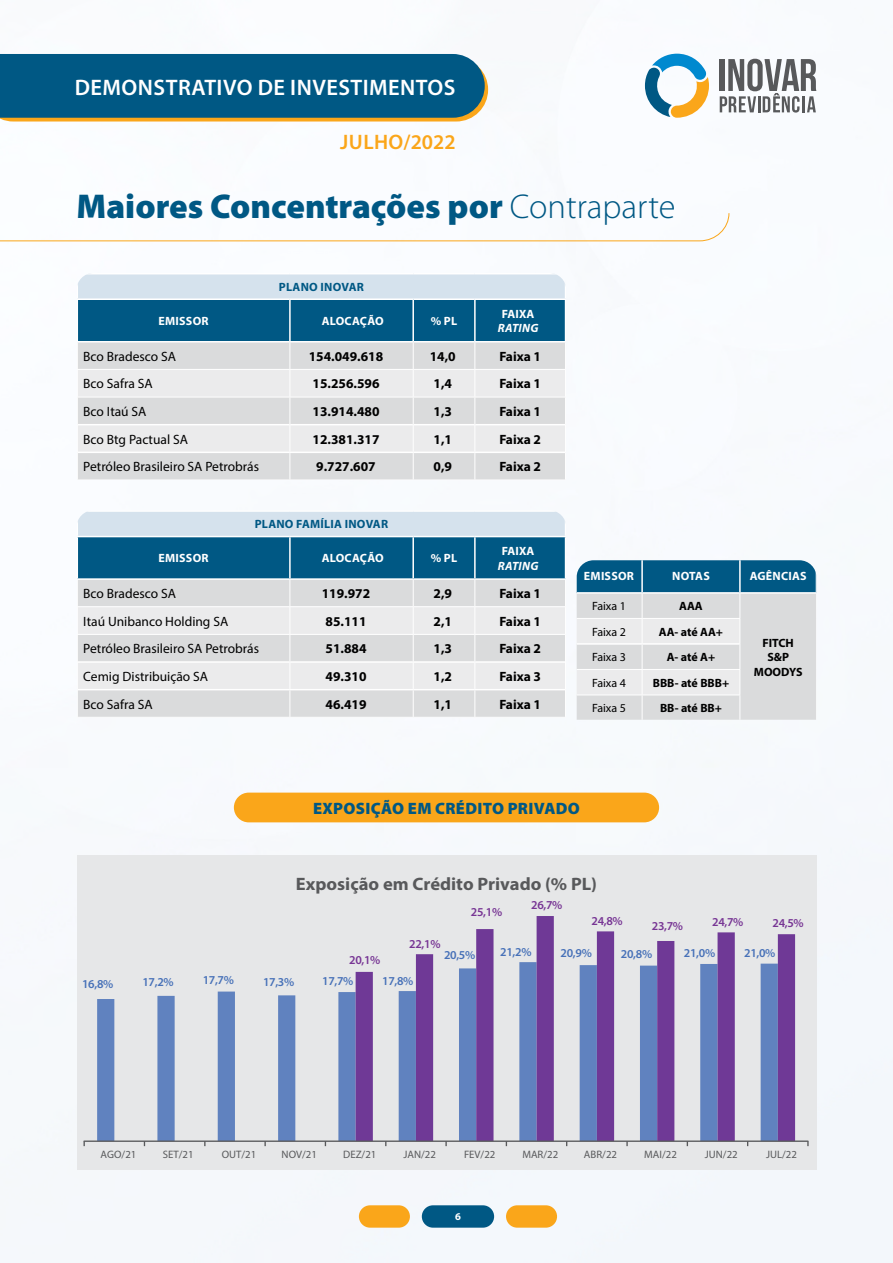
<style>
.page{position:relative;width:893px;height:1263px;background:#fff}
.page>*{position:absolute;margin:0;border:0;box-sizing:border-box;transform-origin:0 0}
.t1{font:900 34.5px "Myriad Pro";color:#005884}
.t2{font:600 22.5px "Myriad Pro";letter-spacing:.02em;color:#fff}
.t3{font:600 21px "Myriad Pro";letter-spacing:.02em;color:#faa61a}
.t4{font:700 18px "Myriad Pro";color:#58595b}
.t5{font:900 16.5px "Myriad Pro";letter-spacing:.02em;color:#005884}
.t6{font:700 13.5px "Myriad Pro";color:#000}
.t7{font:13.5px "Myriad Pro";color:#000}
.t8{font:600 12.15px "Myriad Pro";letter-spacing:-.025em;color:#4771b8}
.t9{font:600 12.15px "Myriad Pro";letter-spacing:-.025em;color:#773594}
.t10{font:700 12px "Myriad Pro";letter-spacing:.02em;color:#fff}
.t11{font:700 12px/14.4px "Myriad Pro";color:#000;text-align:center}
.t12{font:12px "Myriad Pro";color:#000}
.t13{font:700 12px "Myriad Pro";letter-spacing:.02em;color:#005884}
.t14{font:italic 700 12px "Myriad Pro";letter-spacing:.02em;color:#fff}
.t15{font:10.8px "Myriad Pro";color:#58595b}
.t16{font:700 10.5px "Myriad Pro";color:#fff}
.s1{font-weight:300}
</style>
<div class="page">
<img style="left:0;top:53px;width:893px;height:1209px">
<svg style="left:0;top:54px;width:488px;height:67px;background:#0f5d7f"></svg>
<div style="left:422px;top:1205px;width:72px;height:23px;background:#005884;border-radius:11px"></div>
<div style="left:506px;top:1205px;width:51px;height:23px;background:#faa61a;border-radius:11px"></div>
<div style="left:359px;top:1205px;width:51px;height:23px;background:#faa61a;border-radius:11px"></div>
<svg style="left:720px;top:59px;width:96px;height:54px"></svg>
<svg style="left:645px;top:54px;width:64px;height:64px"></svg>
<div style="left:234px;top:793px;width:425px;height:29px;background:#faa61a;border-radius:15px"></div>
<hr style="left:77px;top:273px;width:213px;height:1px;background:#fff">
<hr style="left:290px;top:273px;width:123px;height:1px;background:#fff">
<hr style="left:413px;top:273px;width:62px;height:1px;background:#fff">
<hr style="left:475px;top:273px;width:91px;height:1px;background:#fff">
<hr style="left:77px;top:480px;width:213px;height:1px;background:#fff">
<hr style="left:290px;top:480px;width:123px;height:1px;background:#fff">
<hr style="left:413px;top:480px;width:62px;height:1px;background:#fff">
<hr style="left:475px;top:480px;width:91px;height:1px;background:#fff">
<svg style="left:77px;top:274px;width:489px;height:206px;background:#b4c8d2"></svg>
<hr style="left:412px;top:300px;width:2px;height:41px;background:#fff">
<hr style="left:77px;top:510px;width:213px;height:2px;background:#fff">
<hr style="left:290px;top:510px;width:123px;height:2px;background:#fff">
<hr style="left:413px;top:510px;width:62px;height:2px;background:#fff">
<hr style="left:475px;top:510px;width:91px;height:2px;background:#fff">
<hr style="left:77px;top:717px;width:213px;height:1px;background:#fff">
<hr style="left:290px;top:717px;width:123px;height:1px;background:#fff">
<hr style="left:413px;top:717px;width:62px;height:1px;background:#fff">
<hr style="left:475px;top:717px;width:91px;height:1px;background:#fff">
<svg style="left:77px;top:512px;width:489px;height:205px;background:#b4c7d2"></svg>
<hr style="left:412px;top:537px;width:2px;height:41px;background:#fff">
<hr style="left:740px;top:720px;width:76px;height:1px;background:#fff">
<svg style="left:577px;top:560px;width:240px;height:160px;background:#b4c6cf"></svg>
<hr style="left:577px;top:669px;width:65px;height:1px;background:#fff">
<hr style="left:577px;top:695px;width:65px;height:1px;background:#fff">
<hr style="left:577px;top:720px;width:65px;height:1px;background:#fff">
<hr style="left:642px;top:669px;width:98px;height:1px;background:#fff">
<hr style="left:642px;top:695px;width:98px;height:1px;background:#fff">
<hr style="left:642px;top:720px;width:98px;height:1px;background:#fff">
<hr style="left:739px;top:560px;width:2px;height:32px;background:#fff">
<svg style="left:0;top:213px;width:729px;height:28px"></svg>
<div style="left:77px;top:855px;width:739px;height:314px;background:#e6e7e8"></div>
<svg style="left:97px;top:972px;width:259px;height:168px"></svg>
<svg style="left:356px;top:916px;width:439px;height:224px"></svg>
<hr style="left:84px;top:1140px;width:724px;height:2px;background:#58595b">
<h2 class="t2" style="left:75px;top:73px;width:382px">DEMONSTRATIVO DE INVESTIMENTOS</h2>
<h3 class="t3" style="left:340px;top:128px;width:117px">JULHO/2022</h3>
<h1 class="t1" style="left:77px;top:184px;width:600px">Maiores Concentrações por <span class="s1">Contraparte</span></h1>
<p class="t13" style="left:279px;top:279px;width:86px">PLANO INOVAR</p>
<p class="t10" style="left:159px;top:313px;width:52px">EMISSOR</p>
<p class="t10" style="left:322px;top:313px;width:64px">ALOCAÇÃO</p>
<p class="t10" style="left:431px;top:313px;width:28px">% PL</p>
<p class="t10" style="left:502px;top:306px;width:34px">FAIXA</p>
<p class="t14" style="left:498px;top:320px;width:42px">RATING</p>
<p class="t7" style="left:83px;top:348px;width:94px">Bco Bradesco SA</p>
<p class="t6" style="left:309px;top:347px;width:76px">154.049.618</p>
<p class="t6" style="left:430px;top:347px;width:27px">14,0</p>
<p class="t6" style="left:499px;top:347px;width:43px">Faixa 1</p>
<p class="t7" style="left:83px;top:375px;width:71px">Bco Safra SA</p>
<p class="t6" style="left:313px;top:375px;width:68px">15.256.596</p>
<p class="t6" style="left:434px;top:375px;width:20px">1,4</p>
<p class="t6" style="left:499px;top:375px;width:43px">Faixa 1</p>
<p class="t7" style="left:83px;top:403px;width:65px">Bco Itaú SA</p>
<p class="t6" style="left:313px;top:403px;width:68px">13.914.480</p>
<p class="t6" style="left:434px;top:403px;width:20px">1,3</p>
<p class="t6" style="left:499px;top:403px;width:43px">Faixa 1</p>
<p class="t7" style="left:83px;top:431px;width:106px">Bco Btg Pactual SA</p>
<p class="t6" style="left:313px;top:430px;width:68px">12.381.317</p>
<p class="t6" style="left:434px;top:430px;width:20px">1,1</p>
<p class="t6" style="left:499px;top:430px;width:43px">Faixa 2</p>
<p class="t7" style="left:83px;top:458px;width:177px">Petróleo Brasileiro SA Petrobrás</p>
<p class="t6" style="left:316px;top:458px;width:61px">9.727.607</p>
<p class="t6" style="left:434px;top:458px;width:20px">0,9</p>
<p class="t6" style="left:499px;top:458px;width:43px">Faixa 2</p>
<p class="t13" style="left:255px;top:516px;width:135px">PLANO FAMÍLIA INOVAR</p>
<p class="t10" style="left:159px;top:550px;width:52px">EMISSOR</p>
<p class="t10" style="left:322px;top:550px;width:64px">ALOCAÇÃO</p>
<p class="t10" style="left:431px;top:550px;width:28px">% PL</p>
<p class="t10" style="left:502px;top:543px;width:34px">FAIXA</p>
<p class="t14" style="left:498px;top:558px;width:42px">RATING</p>
<p class="t7" style="left:83px;top:585px;width:94px">Bco Bradesco SA</p>
<p class="t6" style="left:322px;top:585px;width:50px">119.972</p>
<p class="t6" style="left:434px;top:585px;width:20px">2,9</p>
<p class="t6" style="left:499px;top:585px;width:43px">Faixa 1</p>
<p class="t7" style="left:83px;top:613px;width:147px">Itaú Unibanco Holding SA</p>
<p class="t6" style="left:326px;top:612px;width:42px">85.111</p>
<p class="t6" style="left:434px;top:612px;width:20px">2,1</p>
<p class="t6" style="left:499px;top:612px;width:43px">Faixa 1</p>
<p class="t7" style="left:83px;top:640px;width:177px">Petróleo Brasileiro SA Petrobrás</p>
<p class="t6" style="left:326px;top:640px;width:42px">51.884</p>
<p class="t6" style="left:434px;top:640px;width:20px">1,3</p>
<p class="t6" style="left:499px;top:640px;width:43px">Faixa 2</p>
<p class="t7" style="left:83px;top:668px;width:126px">Cemig Distribuição SA</p>
<p class="t6" style="left:326px;top:667px;width:42px">49.310</p>
<p class="t6" style="left:434px;top:667px;width:20px">1,2</p>
<p class="t6" style="left:499px;top:667px;width:43px">Faixa 3</p>
<p class="t7" style="left:83px;top:696px;width:71px">Bco Safra SA</p>
<p class="t6" style="left:326px;top:695px;width:42px">46.419</p>
<p class="t6" style="left:434px;top:695px;width:20px">1,1</p>
<p class="t6" style="left:499px;top:695px;width:43px">Faixa 1</p>
<p class="t10" style="left:584px;top:568px;width:52px">EMISSOR</p>
<p class="t10" style="left:672px;top:568px;width:39px">NOTAS</p>
<p class="t10" style="left:750px;top:568px;width:59px">AGÊNCIAS</p>
<p class="t12" style="left:592px;top:599px;width:35px">Faixa 1</p>
<p class="t11" style="left:679px;top:598px;width:25px">AAA</p>
<p class="t11" style="left:754px;top:635px;width:50px">FITCH<br>S&amp;P<br>MOODYS</p>
<p class="t12" style="left:592px;top:624px;width:35px">Faixa 2</p>
<p class="t11" style="left:659px;top:624px;width:66px">AA- até AA+</p>
<p class="t12" style="left:592px;top:650px;width:35px">Faixa 3</p>
<p class="t11" style="left:667px;top:649px;width:50px">A- até A+</p>
<p class="t12" style="left:592px;top:675px;width:35px">Faixa 4</p>
<p class="t11" style="left:653px;top:675px;width:78px">BBB- até BBB+</p>
<p class="t12" style="left:592px;top:701px;width:35px">Faixa 5</p>
<p class="t11" style="left:660px;top:701px;width:63px">BB- até BB+</p>
<p class="t5" style="left:313px;top:797px;width:268px">EXPOSIÇÃO EM CRÉDITO PRIVADO</p>
<h3 class="t4" style="left:296px;top:872px;width:303px">Exposição em Crédito Privado (% PL)</h3>
<p class="t9" style="left:471px;top:904px;width:33px">25,1%</p>
<p class="t9" style="left:531px;top:897px;width:33px">26,7%</p>
<p class="t9" style="left:592px;top:913px;width:33px">24,8%</p>
<p class="t9" style="left:652px;top:919px;width:33px">23,7%</p>
<p class="t9" style="left:712px;top:914px;width:33px">24,7%</p>
<p class="t9" style="left:772px;top:915px;width:33px">24,5%</p>
<p class="t9" style="left:349px;top:952px;width:33px">20,1%</p>
<p class="t9" style="left:409px;top:936px;width:33px">22,1%</p>
<p class="t8" style="left:444px;top:947px;width:33px">20,5%</p>
<p class="t8" style="left:500px;top:944px;width:33px">21,2%</p>
<p class="t8" style="left:561px;top:945px;width:33px">20,9%</p>
<p class="t8" style="left:621px;top:946px;width:33px">20,8%</p>
<p class="t8" style="left:684px;top:945px;width:33px">21,0%</p>
<p class="t8" style="left:744px;top:945px;width:33px">21,0%</p>
<p class="t8" style="left:82px;top:976px;width:33px">16,8%</p>
<p class="t8" style="left:142px;top:974px;width:33px">17,2%</p>
<p class="t8" style="left:203px;top:972px;width:33px">17,7%</p>
<p class="t8" style="left:263px;top:974px;width:33px">17,3%</p>
<p class="t8" style="left:322px;top:973px;width:33px">17,7%</p>
<p class="t8" style="left:382px;top:973px;width:33px">17,8%</p>
<p class="t15" style="left:101px;top:1148px;width:37px">AGO/21</p>
<p class="t15" style="left:163px;top:1148px;width:32px">SET/21</p>
<p class="t15" style="left:222px;top:1148px;width:36px">OUT/21</p>
<p class="t15" style="left:282px;top:1148px;width:37px">NOV/21</p>
<p class="t15" style="left:343px;top:1148px;width:35px">DEZ/21</p>
<p class="t15" style="left:403px;top:1148px;width:34px">JAN/22</p>
<p class="t15" style="left:464px;top:1148px;width:33px">FEV/22</p>
<p class="t15" style="left:522px;top:1148px;width:37px">MAR/22</p>
<p class="t15" style="left:584px;top:1148px;width:35px">ABR/22</p>
<p class="t15" style="left:644px;top:1148px;width:34px">MAI/22</p>
<p class="t15" style="left:705px;top:1148px;width:34px">JUN/22</p>
<p class="t15" style="left:766px;top:1148px;width:32px">JUL/22</p>
<p class="t16" style="left:455px;top:1209px;width:7px">6</p>
</div>
